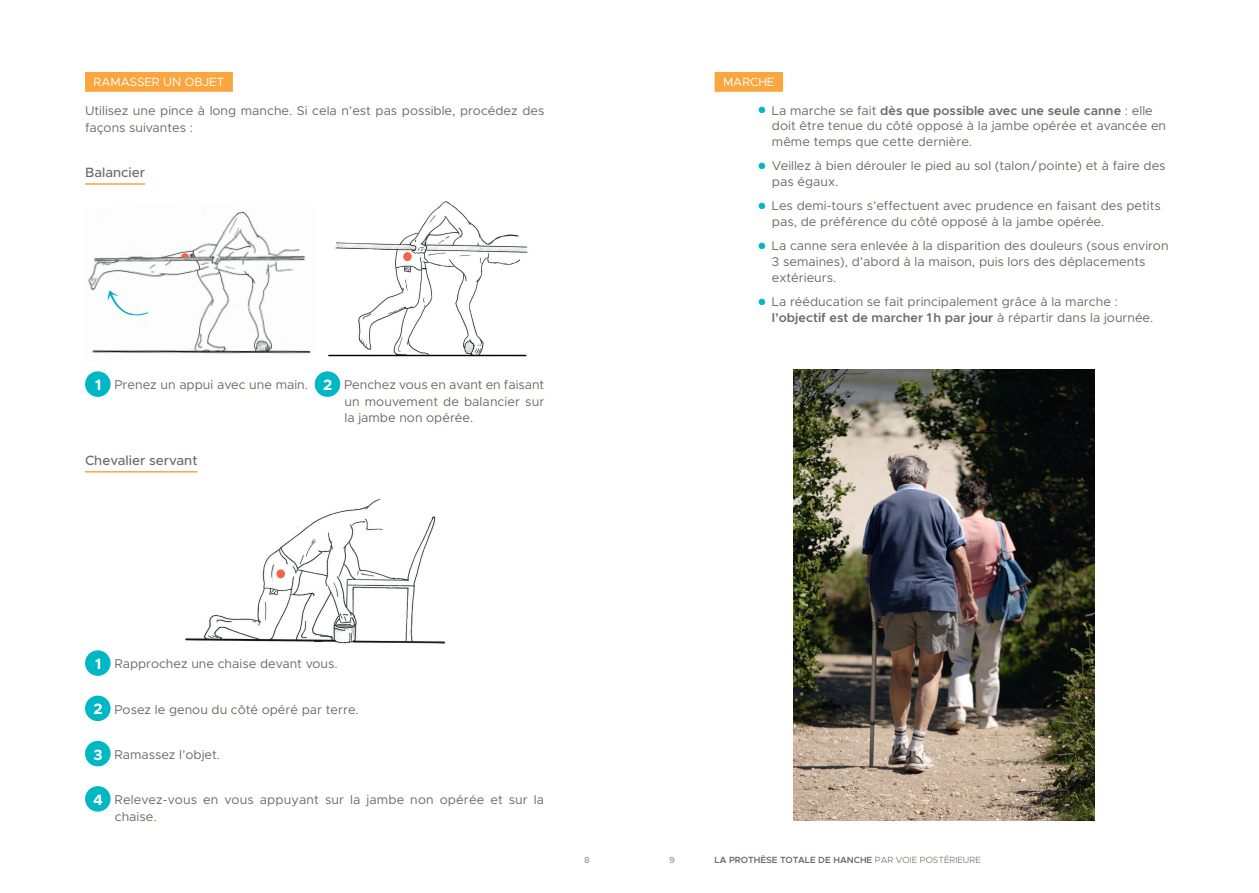
<style>
.page{position:relative;width:1259px;height:893px;background:#fff}
.page>*{position:absolute;margin:0;border:0;box-sizing:border-box;transform-origin:0 0}
.t1{font:500 13.5px "Metropolis";color:#6d6a61}
.t2{font:12.75px/15.8px "Metropolis";color:#6d6a61}
.t3{font:12px "Metropolis";color:#fff}
.t4{font:600 9px "Metropolis";color:#6d6a61}
.t5{font:700 9px "Metropolis";color:#aeaca5}
.s1{font-weight:700;font-size:15px;color:#fff}
.s2{color:#00b7c5}
.s3{font-weight:600}
.s4{font-weight:300}
</style>
<div class="page">
<div style="left:85px;top:72px;width:148px;height:20px;background:#faa63f"></div>
<hr style="left:85px;top:183px;width:60px;height:2px;background:#faa63f">
<hr style="left:85px;top:471px;width:112px;height:2px;background:#faa63f">
<img style="left:88px;top:211px;width:223px;height:143px">
<svg style="left:107px;top:290px;width:41px;height:26px"></svg>
<svg style="left:181px;top:253px;width:8px;height:4px"></svg>
<img style="left:328px;top:202px;width:200px;height:155px">
<div style="left:403px;top:252px;width:9px;height:9px;background:#f26648;border-radius:50%"></div>
<div style="left:85px;top:371px;width:26px;height:26px;background:#00b7c5;border-radius:50%"></div>
<div style="left:315px;top:371px;width:25px;height:26px;background:#00b7c5;border-radius:50%"></div>
<img style="left:185px;top:499px;width:261px;height:145px">
<div style="left:276px;top:569px;width:9px;height:9px;background:#f26648;border-radius:50%"></div>
<div style="left:85px;top:650px;width:26px;height:26px;background:#00b7c5;border-radius:50%"></div>
<div style="left:85px;top:696px;width:26px;height:25px;background:#00b7c5;border-radius:50%"></div>
<div style="left:85px;top:741px;width:26px;height:25px;background:#00b7c5;border-radius:50%"></div>
<div style="left:85px;top:786px;width:26px;height:26px;background:#00b7c5;border-radius:50%"></div>
<div style="left:714px;top:72px;width:69px;height:20px;background:#faa63f"></div>
<img style="left:794px;top:370px;width:300px;height:451px">
<p class="t3" style="left:94px;top:74px;width:132px">RAMASSER UN OBJET</p>
<p class="t2" style="left:85px;top:103px;width:461px;line-height:16.5px">Utilisez une pince à long manche. Si cela n’est pas possible, procédez des façons suivantes :</p>
<p class="t1" style="left:85px;top:164px;width:62px">Balancier</p>
<p class="t2" style="left:344px;top:377px;width:201px;line-height:16.5px;text-align:justify;text-indent:-249px"><span class="s1">1</span> Prenez un appui avec une main. <span class="s1">2</span> Penchez vous en avant en faisant un mouvement de balancier sur la jambe non opérée.</p>
<p class="t1" style="left:85px;top:452px;width:114px">Chevalier servant</p>
<p class="t3" style="left:723px;top:74px;width:53px">MARCHE</p>
<p class="t2" style="left:772px;top:102px;width:396px;text-indent:-14px"><span class="s2">●</span> La marche se fait <span class="s3">dès que possible avec une seule canne</span> : elle doit être tenue du côté opposé à la jambe opérée et avancée en même temps que cette dernière.</p>
<p class="t2" style="left:772px;top:158px;width:395px;text-indent:-14px"><span class="s2">●</span> Veillez à bien dérouler le pied au sol (talon/pointe) et à faire des pas égaux.</p>
<p class="t2" style="left:772px;top:198px;width:390px;text-indent:-14px"><span class="s2">●</span> Les demi-tours s’effectuent avec prudence en faisant des petits pas, de préférence du côté opposé à la jambe opérée.</p>
<p class="t2" style="left:772px;top:238px;width:398px;text-indent:-14px"><span class="s2">●</span> La canne sera enlevée à la disparition des douleurs (sous environ<br>3 semaines), d’abord à la maison, puis lors des déplacements extérieurs.</p>
<p class="t2" style="left:772px;top:294px;width:383px;text-indent:-14px"><span class="s2">●</span> La rééducation se fait principalement grâce à la marche : <span class="s3">l’objectif est de marcher 1h par jour</span> à répartir dans la journée.</p>
<p class="t2" style="left:95px;top:656px;width:244px"><span class="s1">1</span> Rapprochez une chaise devant vous.</p>
<p class="t2" style="left:94px;top:701px;width:267px"><span class="s1">2</span> Posez le genou du côté opéré par terre.</p>
<p class="t2" style="left:94px;top:747px;width:128px"><span class="s1">3</span> Ramassez l’objet.</p>
<p class="t2" style="left:115px;top:791px;width:431px;line-height:16.5px;text-indent:-22px"><span class="s1">4</span> Relevez-vous en vous appuyant sur la jambe non opérée et sur la chaise.</p>
<p class="t5" style="left:584px;top:854px;width:7px">8</p>
<p class="t5" style="left:669px;top:854px;width:7px">9</p>
<p class="t4" style="left:714px;top:854px;width:268px">LA PROTHÈSE TOTALE DE HANCHE <span class="s4">PAR VOIE POSTÉRIEURE</span></p>
</div>
